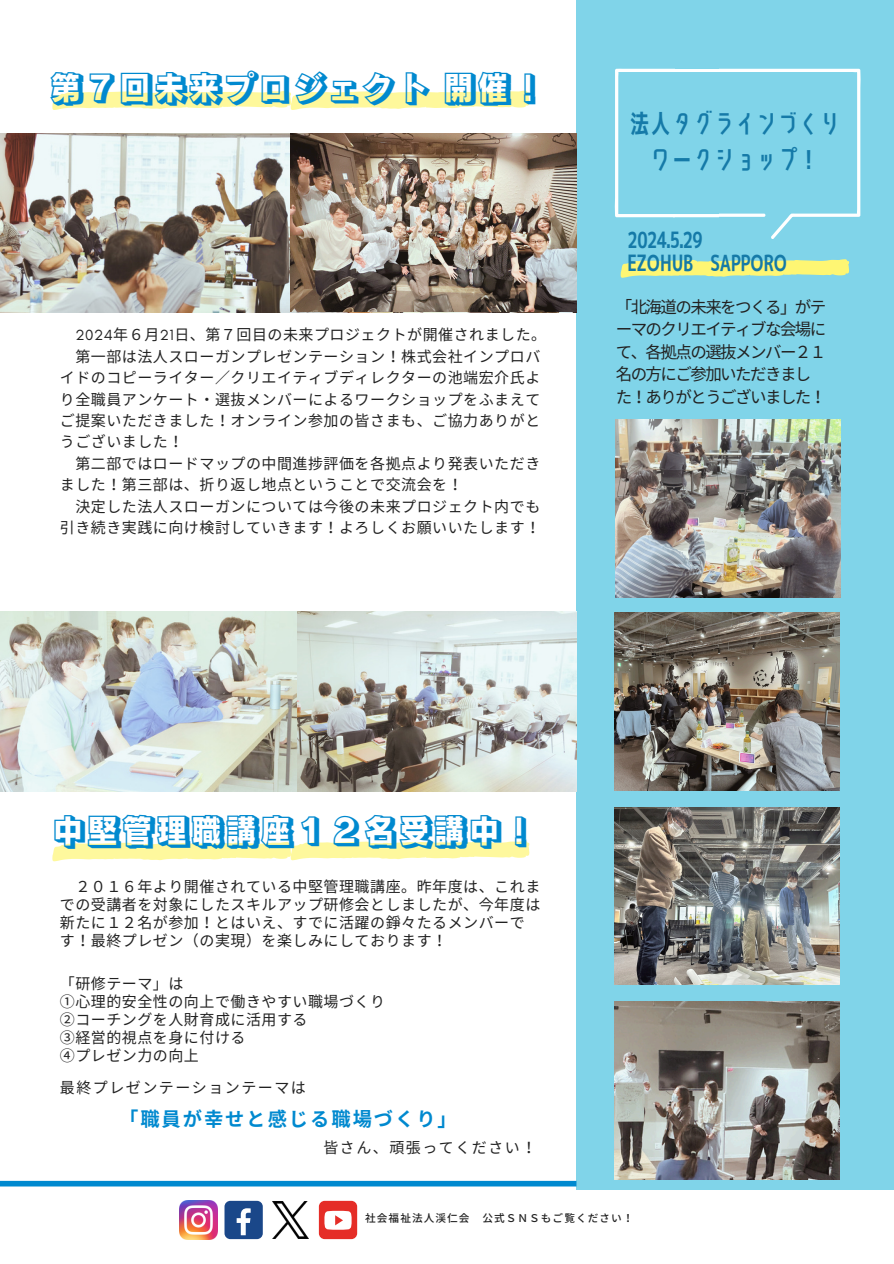
<style>
.page{position:relative;width:894px;height:1264px;background:#fff}
.page>*{position:absolute;margin:0;border:0;box-sizing:border-box;transform-origin:0 0}
.t1{font:34.65px "Canva Rampart TL Std EB";color:#0089cf}
.t2{font:25.8px/36px "Senobi Gothic Bold";letter-spacing:-.185em;color:#157aa8;text-align:center}
.t3{font:22.35px/22.5px "Senobi Gothic Bold";letter-spacing:-.2em;color:#157aa8}
.t4{font:700 19.35px "Noto Sans CJ Ksc";letter-spacing:.1em;color:#0089cf}
.t5{font:16.5px/22.5px "Noto Sans CJ Ksc";letter-spacing:-.095em;color:#222}
.t6{font:15px/18px "Noto Sans CJ Ksc";letter-spacing:.035em;color:#222}
.t7{font:15px "Noto Sans CJ Ksc";letter-spacing:.1em;color:#222}
.t8{font:500 10.65px "Noto Sans JP";letter-spacing:.1em;color:#222}
.s1{font-family:"Glacial Indifference"}
</style>
<div class="page">
<div style="left:576px;top:0;width:317px;height:1189px;background:#80d4e9"></div>
<div style="left:0;top:1180px;width:576px;height:6px;background:#0089cf"></div>
<img style="left:179px;top:1200px;width:38px;height:39px">
<div style="left:224px;top:1200px;width:39px;height:39px;background:#1a4789;border-radius:6px"></div>
<svg style="left:236px;top:1208px;width:14px;height:27px"></svg>
<div style="left:319px;top:1200px;width:38px;height:39px;background:#e52d27;border-radius:6px"></div>
<svg style="left:324px;top:1210px;width:27px;height:19px"></svg>
<svg style="left:620px;top:259px;width:228px;height:18px;background:#e6ef89"></svg>
<svg style="left:52px;top:841px;width:477px;height:20px"></svg>
<img style="left:0;top:133px;width:297px;height:179px">
<img style="left:0;top:611px;width:576px;height:180px">
<svg style="left:614px;top:69px;width:246px;height:170px"></svg>
<img style="left:615px;top:419px;width:225px;height:178px">
<img style="left:273px;top:1201px;width:36px;height:37px">
<svg style="left:52px;top:91px;width:477px;height:19px"></svg>
<img style="left:614px;top:613px;width:225px;height:177px">
<img style="left:614px;top:807px;width:225px;height:177px">
<img style="left:614px;top:1001px;width:225px;height:177px">
<img style="left:291px;top:133px;width:285px;height:178px">
<h4 class="t1" style="left:50px;top:71px;width:498px">第７回未来プロジェクト開催！</h4>
<p class="t6" style="left:75px;top:325px;width:472px"><span class="s1">2024</span>年６月 <span class="s1">21</span>日、第７回目の未来プロジェクトが開催されました。</p>
<p class="t6" style="left:75px;top:346px;width:466px">第一部は法人スローガンプレゼンテーション！ 株式会社インプロバ</p>
<p class="t6" style="left:60px;top:368px;width:482px">イドのコピーライター／クリエイティブディレクターの池端宏介氏よ</p>
<p class="t6" style="left:60px;top:389px;width:482px">り全職員アンケート・選抜メンバーによるワークショップをふまえて</p>
<p class="t6" style="left:60px;top:411px;width:482px">ご提案いただきました！ オンライン参加の皆さまも、ご協力ありがと</p>
<p class="t6" style="left:60px;top:432px;width:112px">うございました！</p>
<p class="t6" style="left:75px;top:453px;width:466px">第二部ではロードマップの中間進捗評価を各拠点より発表いただき</p>
<p class="t6" style="left:60px;top:475px;width:392px">ました！ 第三部は、折り返し地点ということで交流会を！</p>
<p class="t6" style="left:75px;top:496px;width:466px">決定した法人スローガンについては今後の未来プロジェクト内でも</p>
<p class="t6" style="left:60px;top:517px;width:469px">引き続き実践に向け検討していきます！ よろしくお願いいたします！</p>
<h5 class="t2" style="left:626px;top:106px;width:218px">法人タグラインづくりワークショップ！</h5>
<p class="t3" style="left:625px;top:229px;width:165px">2024.5.29<br>EZOHUB SAPPORO</p>
<h3 class="t5" style="left:615px;top:294px;width:212px">「北海道の未来をつくる」がテーマのクリエイティブな会場にて、各拠点の選抜メンバー２１名の方にご参加いただきました！ ありがとうございました！</h3>
<p class="t1" style="left:52px;top:814px;width:487px">中堅管理職講座１２名受講中！</p>
<p class="t6" style="left:60px;top:876px;width:482px;text-indent:16px">２０１６年より開催されている中堅管理職講座。昨年度は、これまでの受講者を対象にしたスキルアップ研修会としましたが、今年度は新たに１２名が参加！ とはいえ、すでに活躍の錚々たるメンバーです！ 最終プレゼン（の実現）を楽しみにしております！</p>
<p class="t6" style="left:60px;top:973px;width:327px">「研修テーマ」は<br>①心理的安全性の向上で働きやすい職場づくり<br>②コーチングを人財育成に活用する<br>③経営的視点を身に付ける<br>④プレゼン力の向上</p>
<h5 class="t7" style="left:60px;top:1076px;width:247px">最終プレゼンテーションテーマは</h5>
<h5 class="t4" style="left:119px;top:1103px;width:339px">「職員が幸せと感じる職場づくり」</h5>
<h5 class="t7" style="left:323px;top:1135px;width:202px">皆さん、頑張ってください！</h5>
<p class="t8" style="left:365px;top:1209px;width:270px">社会福祉法人渓仁会 公式ＳＮＳもご覧ください！</p>
</div>
